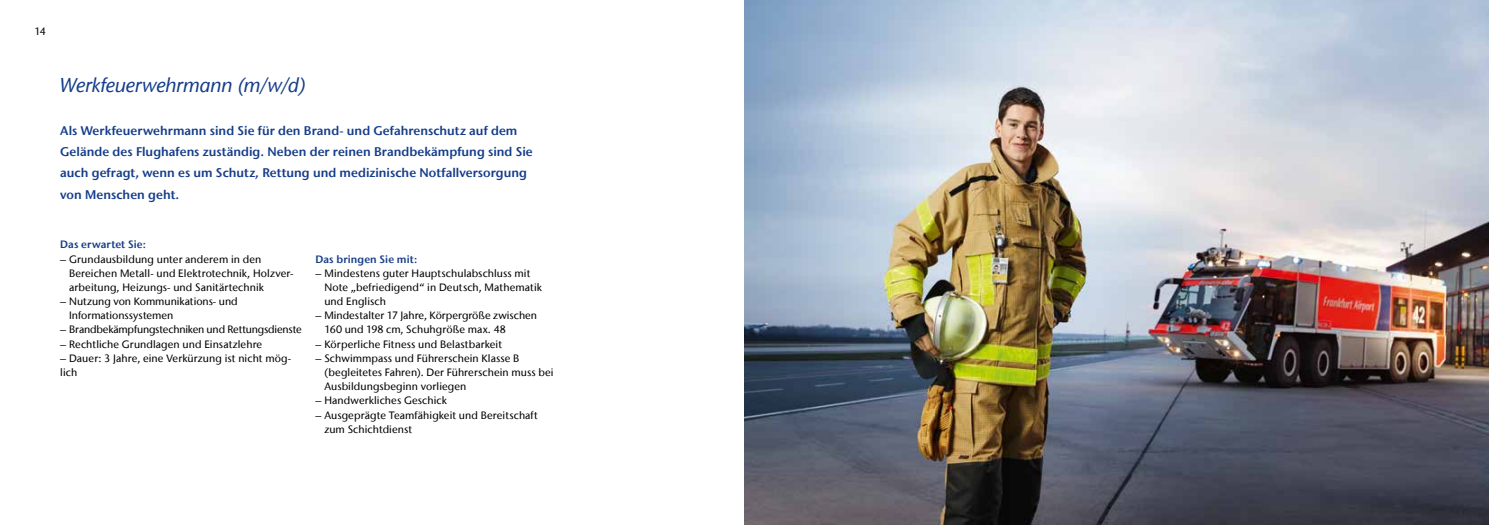
<style>
.page{position:relative;width:1489px;height:525px;background:#fff}
.page>*{position:absolute;margin:0;border:0;box-sizing:border-box;transform-origin:0 0}
.t1{font:italic 500 20px "Stone Sans Fraport II";letter-spacing:-.01em;color:#153d8a}
.t2{font:600 12.5px/21.2px "Stone Sans Fraport II";letter-spacing:.005em;color:#153d8a}
.t3{font:500 10.62px/14.1px "Stone Sans Fraport II";letter-spacing:.005em;color:#000}
.t4{font:500 10.62px "Stone Sans Fraport II";letter-spacing:-.015em;color:#000}
.t5{font:600 10.62px "Stone Sans Fraport II";letter-spacing:.01em;color:#153d8a}
</style>
<div class="page">
<img style="left:744px;top:0;width:744px;height:524px">
<p class="t3" style="left:34px;top:25px;width:13px">14</p>
<h1 class="t1" style="left:60px;top:73px;width:248px">Werkfeuerwehrmann (m/w/d)</h1>
<p class="t2" style="left:60px;top:119px;width:474px">Als Werkfeuerwehrmann sind Sie für den Brand- und Gefahrenschutz auf dem Gelände des Flughafens zuständig. Neben der reinen Brandbekämpfung sind Sie auch gefragt, wenn es um Schutz, Rettung und medizinische Notfallversorgung von Menschen geht.</p>
<p class="t5" style="left:60px;top:238px;width:87px">Das erwartet Sie:</p>
<p class="t3" style="left:69px;top:251px;width:225px;text-indent:-9px">– Grundausbildung unter anderem in den<br>Bereichen Metall- und Elektrotechnik, Holzver&shy;arbeitung, Heizungs- und Sanitärtechnik</p>
<p class="t3" style="left:69px;top:294px;width:170px;text-indent:-9px">– Nutzung von Kommunikations- und<br>Informationssystemen</p>
<p class="t4" style="left:60px;top:323px;width:243px">– Brandbekämpfungstechniken und Rettungsdienste</p>
<p class="t3" style="left:60px;top:336px;width:203px">– Rechtliche Grundlagen und Einsatzlehre</p>
<p class="t3" style="left:60px;top:351px;width:232px">– Dauer: 3 Jahre, eine Verkürzung ist nicht mög&shy;lich</p>
<p class="t5" style="left:315px;top:252px;width:103px">Das bringen Sie mit:</p>
<p class="t3" style="left:324px;top:265px;width:219px;text-indent:-9px">– Mindestens guter Hauptschulabschluss mit<br>Note „befriedigend“ in Deutsch, Mathematik und Englisch</p>
<p class="t3" style="left:324px;top:308px;width:214px;text-indent:-9px">– Mindestalter 17 Jahre, Körpergröße zwischen<br>160 und 198 cm, Schuhgröße max. 48</p>
<p class="t3" style="left:315px;top:336px;width:188px">– Körperliche Fitness und Belastbarkeit</p>
<p class="t3" style="left:324px;top:351px;width:231px;text-indent:-9px">– Schwimmpass und Führerschein Klasse B (begleitetes Fahren). Der Führerschein muss bei<br>Ausbildungsbeginn vorliegen</p>
<p class="t3" style="left:315px;top:393px;width:133px">– Handwerkliches Geschick</p>
<p class="t3" style="left:324px;top:407px;width:215px;text-indent:-9px">– Ausgeprägte Teamfähigkeit und Bereitschaft zum Schichtdienst</p>
</div>
